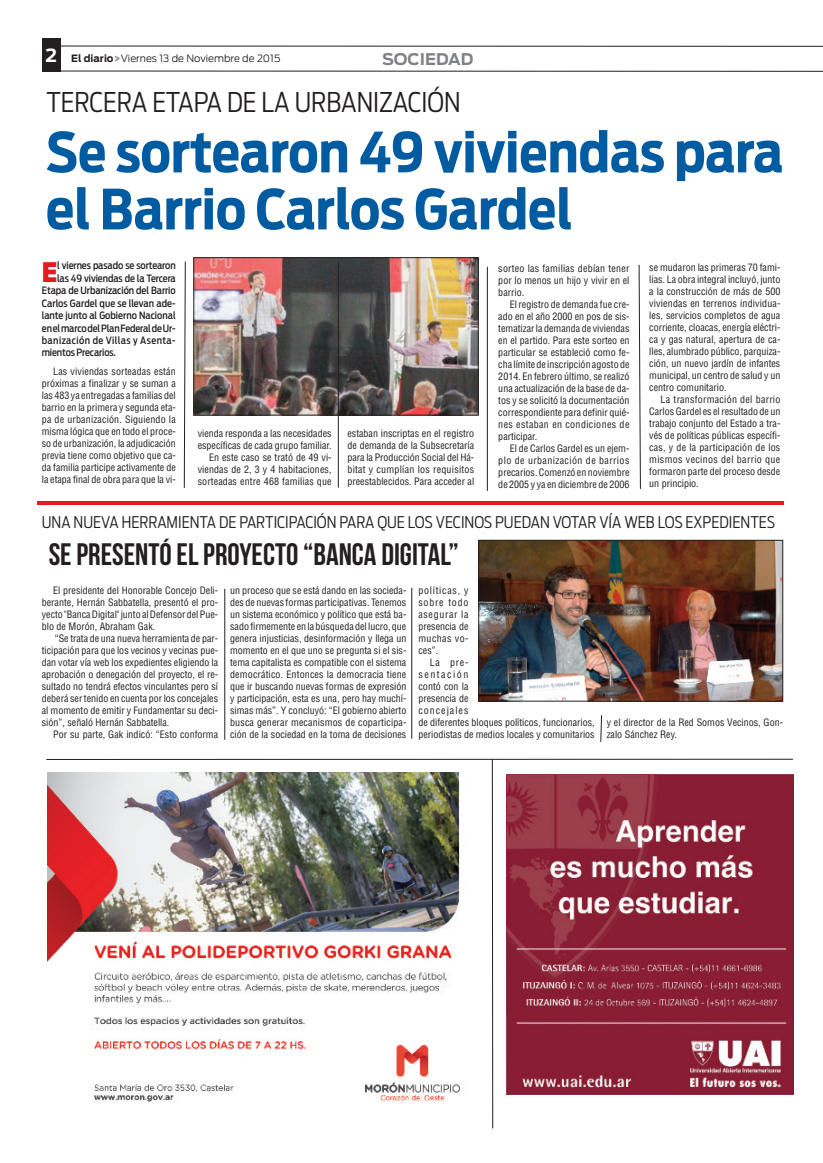
<style>
.page{position:relative;width:823px;height:1163px;background:#fff}
.page>*{position:absolute;margin:0;border:0;box-sizing:border-box;transform-origin:0 0}
.t1{font:700 55px/57px "Antenna Cond";color:#015ba1}
.t2{font:31px "Bebas Neue";color:#231f20}
.t3{font:300 27px "Antenna Cond";color:#231f20}
.t4{font:900 26.7px "Antenna Cond";color:#e21a21}
.t5{font:300 16px "Antenna Cond";color:#231f20}
.t6{font:700 16px "Antenna";color:#808285}
.t7{font:condensed 10px/12px "Helvetica";color:#231f20;text-align:justify}
.t8{font:500 10px "Antenna Cond";letter-spacing:-.005em;color:#231f20}
.t9{font:300 10px "Antenna";color:#231f20}
.t10{font:500 10px "Antenna Cond";letter-spacing:.04em;color:#231f20}
.s1{font-weight:700;font-size:18px;color:#fff}
.s2{font-weight:700}
.s3{font-weight:900;color:#939598}
</style>
<div class="page">
<svg style="left:42px;top:45px;width:780px;height:2px;background:#8f8d8e"></svg>
<div style="left:43px;top:38px;width:18px;height:33px;background:#231f20"></div>
<svg style="left:42px;top:70px;width:780px;height:2px;background:#8d8b8b"></svg>
<img style="left:506px;top:774px;width:286px;height:320px">
<img style="left:47px;top:772px;width:413px;height:330px">
<hr style="left:46px;top:758px;width:746px;height:1px;background:#231f20">
<svg style="left:491px;top:758px;width:2px;height:370px"></svg>
<hr style="left:38px;top:501px;width:745px;height:4px;background:#e21a21">
<svg style="left:184px;top:261px;width:2px;height:227px"></svg>
<img style="left:195px;top:259px;width:281px;height:154px">
<div style="left:193px;top:257px;width:285px;height:158px;border:1px solid #231f20"></div>
<img style="left:480px;top:542px;width:300px;height:157px">
<div style="left:478px;top:540px;width:304px;height:161px;border:1px solid #231f20"></div>
<hr style="left:411px;top:587px;width:1px;height:151px;background:#231f20">
<svg style="left:600px;top:720px;width:1px;height:22px"></svg>
<hr style="left:338px;top:261px;width:1px;height:226px;background:#231f20">
<hr style="left:487px;top:267px;width:1px;height:224px;background:#231f20">
<svg style="left:638px;top:264px;width:2px;height:225px"></svg>
<hr style="left:224px;top:588px;width:1px;height:151px;background:#231f20">
<p class="t9" style="left:46px;top:52px;width:236px"><span class="s1">2</span> <span class="s2">El diario</span><span class="s3">&gt;</span>Viernes 13 de Noviembre de 2015</p>
<h3 class="t6" style="left:382px;top:50px;width:93px">SOCIEDAD</h3>
<h3 class="t3" style="left:46px;top:86px;width:415px">TERCERA ETAPA DE LA URBANIZACIÓN</h3>
<h1 class="t1" style="left:46px;top:124px;width:738px">Se sortearon 49 viviendas para el Barrio Carlos Gardel</h1>
<h3 class="t4" style="left:42px;top:256px;width:17px">E</h3>
<p class="t8" style="left:57px;top:260px;width:120px">l viernes pasado se sortearon</p>
<p class="t8" style="left:57px;top:272px;width:120px">las 49 viviendas de la Tercera</p>
<p class="t8" style="left:42px;top:285px;width:135px">Etapa de Urbanización del Barrio</p>
<p class="t8" style="left:42px;top:297px;width:135px">Carlos Gardel que se llevan ade-</p>
<p class="t8" style="left:42px;top:309px;width:135px">lante junto al Gobierno Nacional</p>
<p class="t8" style="left:42px;top:322px;width:135px">enelmarcodelPlanFederaldeUr-</p>
<p class="t10" style="left:42px;top:334px;width:135px">banización de Villas y Asenta-</p>
<p class="t8" style="left:42px;top:347px;width:75px">mientos Precarios.</p>
<p class="t7" style="left:42px;top:366px;width:135px;text-indent:11px">Las viviendas sorteadas están próximas a finalizar y se suman a las 483 ya entregadas a familias del barrio en la primera y segunda eta&shy;pa de urbanización. Siguiendo la misma lógica que en todo el proce&shy;so de urbanización, la adjudicación previa tiene como objetivo que ca&shy;da familia participe activamente de la etapa final de obra para que la vi-</p>
<p class="t7" style="left:197px;top:428px;width:135px;text-align:right">vienda responda a las necesidades específicas de cada grupo familiar.<br>En este caso se trató de 49 vi&shy;viendas de 2, 3 y 4 habitaciones, sorteadas entre 468 familias que</p>
<p class="t7" style="left:347px;top:428px;width:128px">estaban inscriptas en el registro de demanda de la Subsecretaría para la Producción Social del Há&shy;bitat y cumplían los requisitos preestablecidos. Para acceder al</p>
<p class="t7" style="left:498px;top:263px;width:132px">sorteo las familias debían tener por lo menos un hijo y vivir en el barrio.</p>
<p class="t7" style="left:498px;top:299px;width:132px;text-indent:11px">El registro de demanda fue cre&shy;ado en el año 2000 en pos de sis&shy;tematizarla demanda de viviendas en el partido. Para este sorteo en particular se estableció como fe&shy;cha límite de inscripción agosto de 2014. En febrero último, se realizó una actualización de la base de da&shy;tos y se solicitó la documentación correspondiente para definir quié&shy;nes estaban en condiciones de participar.</p>
<p class="t7" style="left:498px;top:443px;width:132px;text-indent:11px">El de Carlos Gardel es un ejem&shy;plo de urbanización de barrios precarios.Comenzó en noviembre de 2005 y ya en diciembre de 2006</p>
<p class="t7" style="left:649px;top:262px;width:132px">se mudaron las primeras 70 fami&shy;lias. La obra integral incluyó, junto a la construcción de más de 500 viviendas en terrenos individua&shy;les, servicios completos de agua corriente, cloacas, energía eléctri&shy;ca y gas natural, apertura de ca&shy;lles, alumbrado público, parquiza&shy;ción, un nuevo jardín de infantes municipal, un centro de salud y un centro comunitario.</p>
<p class="t7" style="left:649px;top:394px;width:132px;text-indent:11px">La transformación del barrio CarlosGardel es elresultado de un trabajo conjunto del Estado a tra&shy;vés de políticas públicas específi&shy;cas, y de la participación de los mismos vecinos del barrio que formaron parte del proceso desde un principio.</p>
<h3 class="t5" style="left:42px;top:512px;width:734px">UNA NUEVA HERRAMIENTA DE PARTICIPACIÓN PARA QUE LOS VECINOS PUEDAN VOTAR VÍA WEB LOS EXPEDIENTES</h3>
<h2 class="t2" style="left:49px;top:536px;width:411px">SEPRESENTÓEL PROYECTO“BANCA DIGITAL”</h2>
<p class="t7" style="left:42px;top:585px;width:178px;text-indent:11px">El presidente del Honorable Concejo Deli&shy;berante, Hernán Sabbatella, presentó el pro&shy;yecto "BancaDigital" junto alDefensor delPue&shy;blo de Morón, Abraham Gak.</p>
<p class="t7" style="left:42px;top:633px;width:178px;text-indent:13px">“Se trata de una nueva herramienta de par&shy;ticipación para que los vecinos y vecinas pue&shy;dan votar vía web los expedientes eligiendo la aprobación o denegación del proyecto, el re&shy;sultado no tendrá efectos vinculantes pero sí deberá ser tenido en cuenta por los concejales al momento de emitir y Fundamentar su deci&shy;sión”, señaló Hernán Sabbatella.</p>
<p class="t7" style="left:53px;top:729px;width:166px">Por su parte, Gak indicó: “Esto conforma</p>
<p class="t7" style="left:230px;top:585px;width:178px">un proceso que se está dando en las socieda&shy;des de nuevas formas participativas. Tenemos un sistema económico y político que está ba&shy;sado firmemente en la búsqueda del lucro, que genera injusticias, desinformación y llega un momento en el que uno se pregunta si el sis&shy;tema capitalista es compatible con el sistema democrático. Entonces la democracia tiene que ir buscando nuevas formas de expresión y participación, esta es una, pero hay muchí&shy;simas más”. Y concluyó: “El gobierno abierto busca generar mecanismos de coparticipa&shy;ción de la sociedad en la toma de decisiones</p>
<p class="t7" style="left:418px;top:585px;width:51px">políticas, y sobre todo asegurar la presencia de muchas vo&shy;ces”.</p>
<p class="t7" style="left:418px;top:657px;width:178px;text-align:left;text-indent:11px">La pre-<br>sentación<br>contó con la<br>presencia de<br>concejales<br>de diferentes bloques políticos, funcionarios, periodistas de medios locales y comunitarios</p>
<p class="t7" style="left:606px;top:716px;width:178px">y el director de la Red Somos Vecinos, Gon&shy;zalo Sánchez Rey.</p>
</div>
